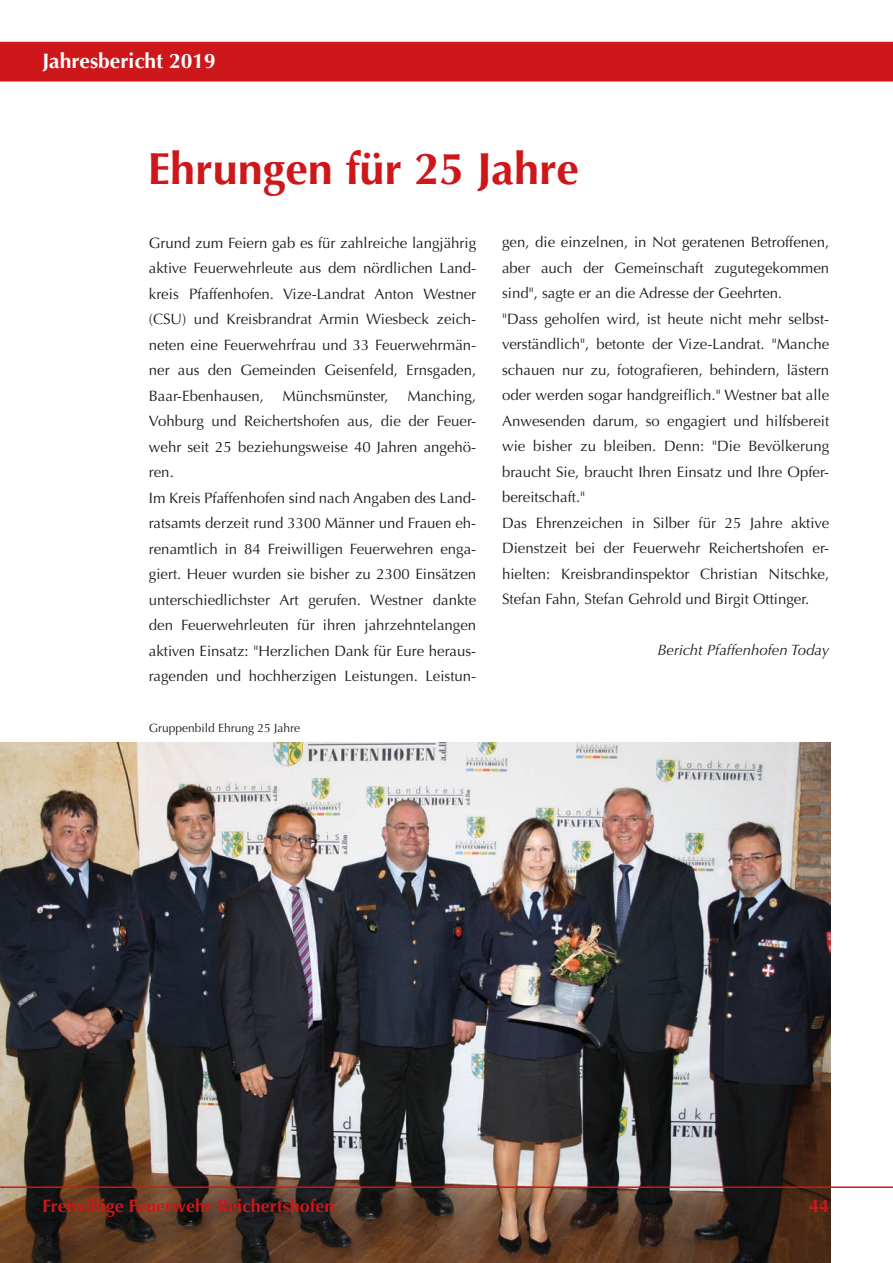
<style>
.page{position:relative;width:893px;height:1263px;background:#fff}
.page>*{position:absolute;margin:0;border:0;box-sizing:border-box;transform-origin:0 0}
.Headline_links{font:700 45px "Optima";color:#cd171a}
.t1{font:700 21px "Optima";color:#fff}
.t2{font:700 18px "Optima";color:#cd171a}
.Zweispaltiger_Fließt{font:15px/25.5px "Optima";color:#1d1d1b;text-align:justify}
.Autor{font:italic 15px "Optima";color:#1d1d1b}
.Bildlegende_links{font:12px "Optima";color:#1d1d1b}
</style>
<div class="page">
<img style="left:0;top:742px;width:830px;height:521px">
<div style="left:0;top:42px;width:893px;height:40px;background:#cd171a"></div>
<hr style="left:0;top:1186px;width:893px;height:2px;background:#cd171a">
<h2 class="t1" style="left:43px;top:49px;width:175px">Jahresbericht 2019</h2>
<p class="Headline_links" style="left:148px;top:142px;width:433px">Ehrungen für 25 Jahre</p>
<p class="Zweispaltiger_Fließt" style="left:149px;top:230px;width:329px">Grund zum Feiern gab es für zahlreiche langjährig aktive Feuerwehrleute aus dem nördlichen Land&shy;kreis Pfaffenhofen. Vize-Landrat Anton Westner (CSU) und Kreisbrandrat Armin Wiesbeck zeich&shy;neten eine Feuerwehrfrau und 33 Feuerwehrmän&shy;ner aus den Gemeinden Geisenfeld, Ernsgaden, Baar-Ebenhausen, Münchsmünster, Manching, Vohburg und Reichertshofen aus, die der Feuer&shy;wehr seit 25 beziehungsweise 40 Jahren angehö&shy;ren.</p>
<p class="Zweispaltiger_Fließt" style="left:149px;top:485px;width:329px">Im Kreis Pfaffenhofen sind nach Angaben des Land&shy;ratsamts derzeit rund 3300 Männer und Frauen eh&shy;renamtlich in 84 Freiwilligen Feuerwehren enga&shy;giert. Heuer wurden sie bisher zu 2300 Einsätzen unterschiedlichster Art gerufen. Westner dankte den Feuerwehrleuten für ihren jahrzehntelangen aktiven Einsatz: "Herzlichen Dank für Eure heraus&shy;ragenden und hochherzigen Leistungen. Leistun-</p>
<p class="Bildlegende_links" style="left:149px;top:721px;width:153px">Gruppenbild Ehrung 25 Jahre</p>
<p class="Zweispaltiger_Fließt" style="left:502px;top:230px;width:329px">gen, die einzelnen, in Not geratenen Betroffenen, aber auch der Gemeinschaft zugutegekommen sind", sagte er an die Adresse der Geehrten.</p>
<p class="Zweispaltiger_Fließt" style="left:502px;top:306px;width:329px">"Dass geholfen wird, ist heute nicht mehr selbst&shy;verständlich", betonte der Vize-Landrat. "Manche schauen nur zu, fotografieren, behindern, lästern oder werden sogar handgreiflich." Westner bat alle Anwesenden darum, so engagiert und hilfsbereit wie bisher zu bleiben. Denn: "Die Bevölkerung braucht Sie, braucht Ihren Einsatz und Ihre Opfer&shy;bereitschaft. "</p>
<p class="Zweispaltiger_Fließt" style="left:502px;top:510px;width:329px">Das Ehrenzeichen in Silber für 25 Jahre aktive Dienstzeit bei der Feuerwehr Reichertshofen er&shy;hielten: Kreisbrandinspektor Christian Nitschke, Stefan Fahn, Stefan Gehrold und Birgit Ottinger.</p>
<p class="Autor" style="left:657px;top:641px;width:173px">Bericht Pfaffenhofen Today</p>
<p class="t2" style="left:43px;top:1195px;width:293px">Freiwillige Feuerwehr Reichertshofen</p>
<p class="t2" style="left:809px;top:1195px;width:22px">44</p>
</div>
